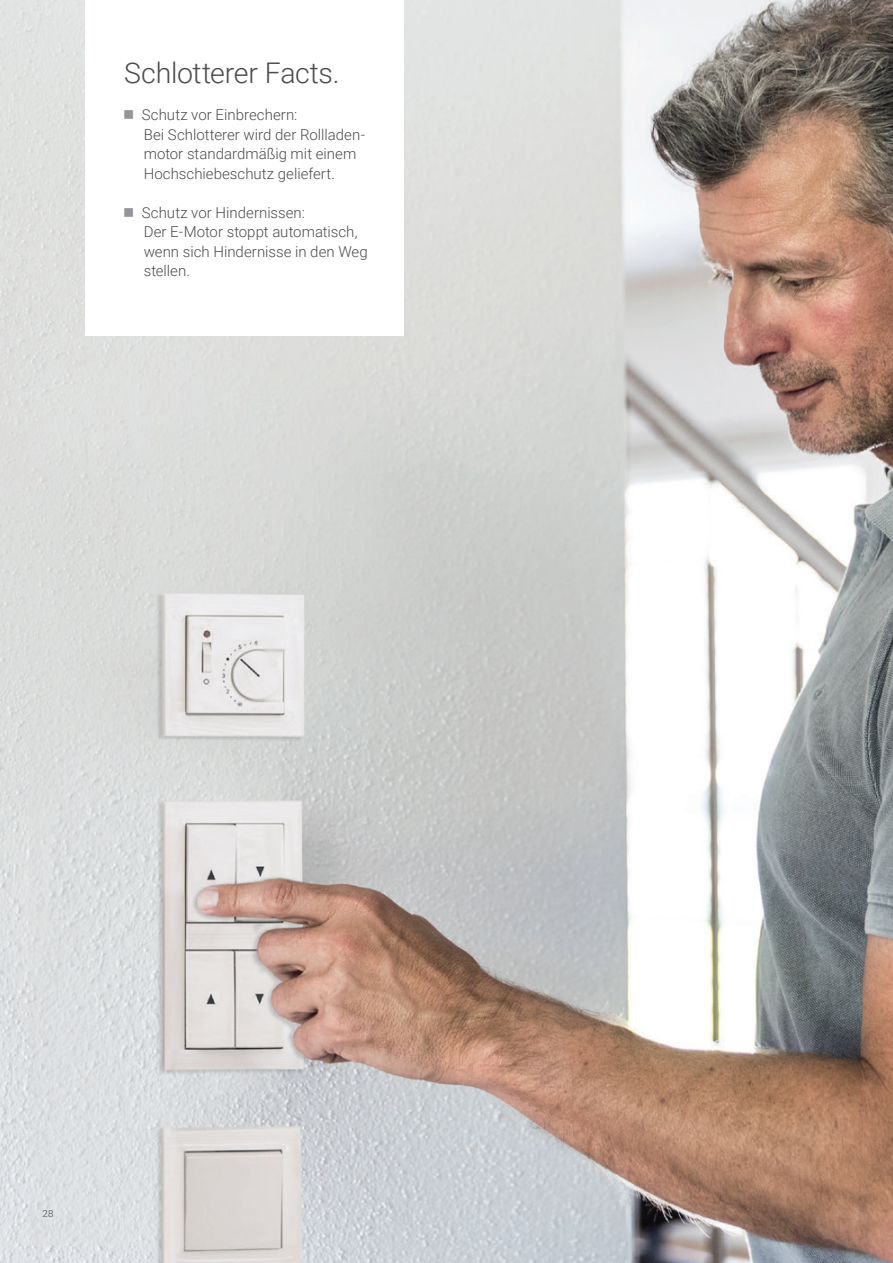
<style>
.page{position:relative;width:893px;height:1263px;background:#fff}
.page>*{position:absolute;margin:0;border:0;box-sizing:border-box;transform-origin:0 0}
.t1{font:300 28.5px "Roboto";letter-spacing:-.01em;color:#4b4c4d}
.t2{font:300 15px/19.5px "Roboto";color:#4b4c4d}
.t3{font:300 9.75px "Roboto";color:#4b4c4d}
</style>
<div class="page">
<img style="left:0;top:0;width:893px;height:1263px">
<div style="left:85px;top:1px;width:319px;height:335px;background:#fff"></div>
<div style="left:85px;top:0;width:319px;height:89px;background:#fff"></div>
<h1 class="t1" style="left:124px;top:53px;width:217px">Schlotterer Facts.</h1>
<p class="t2" style="left:142px;top:105px;width:225px">Schutz vor Einbrechern:<br>Bei Schlotterer wird der Rollladen&shy;motor standardmäßig mit einem<br>Hochschiebeschutz geliefert.</p>
<p class="t2" style="left:142px;top:202px;width:227px">Schutz vor Hindernissen:<br>Der E-Motor stoppt automatisch, wenn sich Hindernisse in den Weg stellen.</p>
<p class="t3" style="left:43px;top:1206px;width:13px">28</p>
</div>
